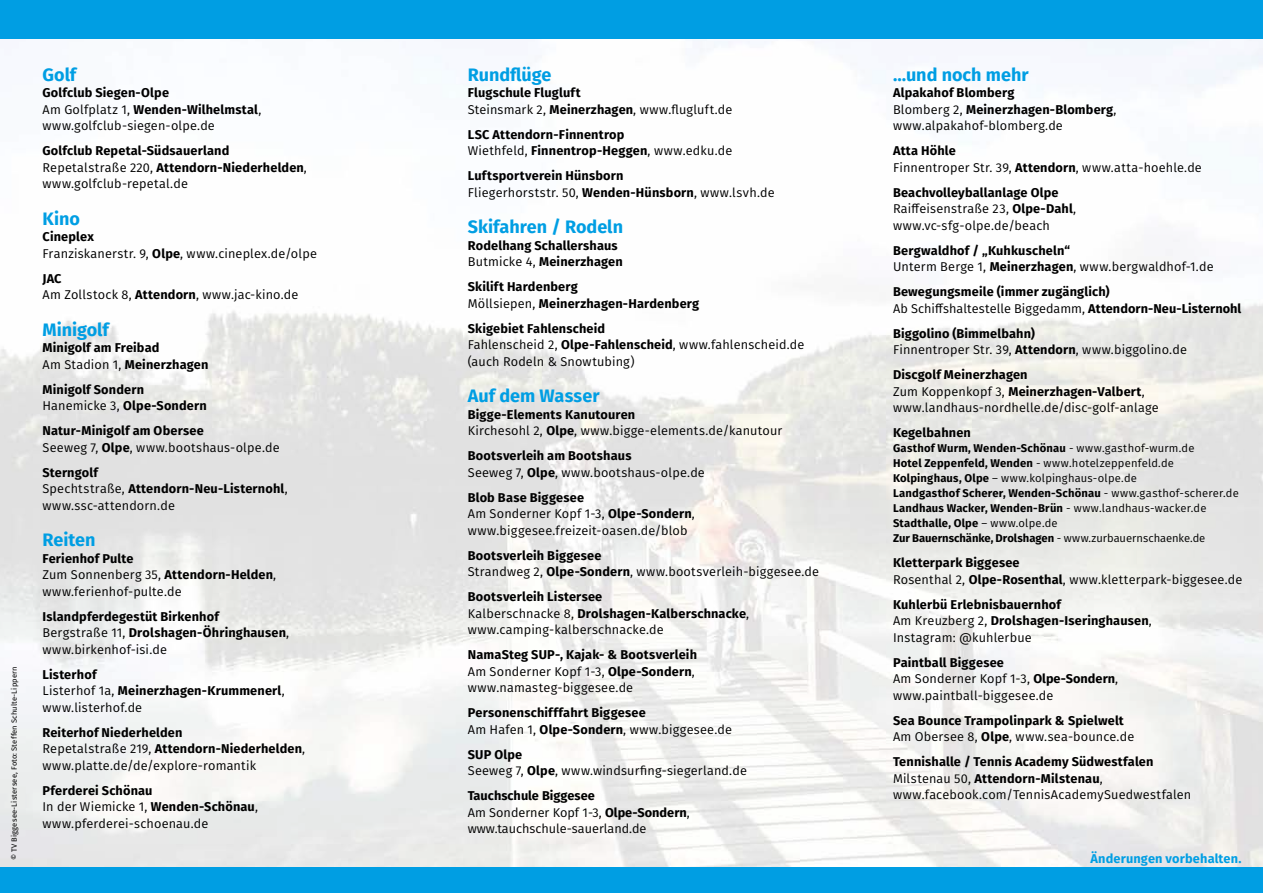
<style>
.page{position:relative;width:1263px;height:893px;background:#fff}
.page>*{position:absolute;margin:0;border:0;box-sizing:border-box;transform-origin:0 0}
.t1{font:700 18px "Fira Sans";color:#009ee3}
.t2{font:12.75px/16.5px "Fira Sans";letter-spacing:.015em;color:#000}
.t3{font:700 12.75px/16.5px "Fira Sans";letter-spacing:.015em;color:#000}
.t4{font:700 12.75px "Fira Sans";letter-spacing:.01em;color:#009ee3}
.t5{font:700 11.25px/15px "Fira Sans";letter-spacing:.015em;color:#000}
.t6{font:7.5px "Fira Sans";letter-spacing:.02em;color:#000}
.s1{font-weight:700}
.s2{font-weight:400}
</style>
<div class="page">
<img style="left:0;top:38px;width:1263px;height:829px">
<div style="left:0;top:0;width:1263px;height:38px;background:#009ee3"></div>
<div style="left:0;top:867px;width:1263px;height:26px;background:#009ee3"></div>
<p class="t6" style="left:8px;top:860px;width:195px;rotate:-90deg">© TV Biggesee-Listersee, Foto: Steffen Schulte-Lippern</p>
<h1 class="t1" style="left:43px;top:59px;width:35px">Golf</h1>
<p class="t2" style="left:43px;top:84px;width:220px"><span class="s1">Golfclub Siegen-Olpe<br></span>Am Golfplatz 1, <span class="s1">Wenden-Wilhelmstal</span>, www.golfclub-siegen-olpe.de</p>
<p class="t3" style="left:43px;top:142px;width:266px">Golfclub Repetal-Südsauerland<br><span class="s2">Repetalstraße 220,</span> Attendorn-Niederhelden<span class="s2">, www.golfclub-repetal.de</span></p>
<h1 class="t1" style="left:43px;top:203px;width:39px">Kino</h1>
<p class="t2" style="left:43px;top:228px;width:276px"><span class="s1">Cineplex<br></span>Franziskanerstr. 9, <span class="s1">Olpe</span>, www.cineplex.de/olpe</p>
<p class="t2" style="left:43px;top:270px;width:257px"><span class="s1">JAC<br></span>Am Zollstock 8, <span class="s1">Attendorn</span>, www.jac-kino.de</p>
<h1 class="t1" style="left:43px;top:314px;width:68px">Minigolf</h1>
<p class="t3" style="left:43px;top:339px;width:167px">Minigolf am Freibad<br><span class="s2">Am Stadion 1,</span> Meinerzhagen</p>
<p class="t3" style="left:43px;top:380px;width:166px">Minigolf Sondern<br><span class="s2">Hanemicke 3,</span> Olpe-Sondern</p>
<p class="t2" style="left:43px;top:422px;width:239px"><span class="s1">Natur-Minigolf am Obersee<br></span>Seeweg 7, <span class="s1">Olpe</span>, www.bootshaus-olpe.de</p>
<p class="t2" style="left:43px;top:464px;width:247px"><span class="s1">Sterngolf<br></span>Spechtstraße, <span class="s1">Attendorn-Neu-Listernohl</span>, www.ssc-attendorn.de</p>
<h1 class="t1" style="left:43px;top:525px;width:54px">Reiten</h1>
<p class="t2" style="left:43px;top:550px;width:235px"><span class="s1">Ferienhof Pulte<br></span>Zum Sonnenberg 35, <span class="s1">Attendorn-Helden</span>, www.ferienhof-pulte.de</p>
<p class="t3" style="left:43px;top:607px;width:248px">Islandpferdegestüt Birkenhof<br><span class="s2">Bergstraße 11,</span> Drolshagen-Öhringhausen<span class="s2">, www.birkenhof-isi.de</span></p>
<p class="t3" style="left:43px;top:665px;width:244px">Listerhof<br><span class="s2">Listerhof 1a,</span> Meinerzhagen-Krummenerl<span class="s2">, www.listerhof.de</span></p>
<p class="t2" style="left:43px;top:724px;width:264px"><span class="s1">Reiterhof Niederhelden<br></span>Repetalstraße 219, <span class="s1">Attendorn-Niederhelden</span>, www.platte.de/de/explore-romantik</p>
<p class="t2" style="left:43px;top:782px;width:217px"><span class="s1">Pferderei Schönau<br></span>In der Wiemicke 1, <span class="s1">Wenden-Schönau</span>, www.pferderei-schoenau.de</p>
<h1 class="t1" style="left:468px;top:59px;width:85px">Rundflüge</h1>
<p class="t3" style="left:468px;top:84px;width:266px">Flugschule Flugluft<br><span class="s2">Steinsmark 2,</span> Meinerzhagen<span class="s2">, www.flugluft.de</span></p>
<p class="t3" style="left:468px;top:125px;width:266px">LSC Attendorn-Finnentrop<br><span class="s2">Wiethfeld,</span> Finnentrop-Heggen<span class="s2">, www.edku.de</span></p>
<p class="t3" style="left:468px;top:167px;width:308px">Luftsportverein Hünsborn<br><span class="s2">Fliegerhorststr. 50,</span> Wenden-Hünsborn<span class="s2">, www.lsvh.de</span></p>
<h1 class="t1" style="left:468px;top:212px;width:157px">Skifahren / Rodeln</h1>
<p class="t3" style="left:468px;top:236px;width:157px">Rodelhang Schallershaus<br><span class="s2">Butmicke 4,</span> Meinerzhagen</p>
<p class="t3" style="left:468px;top:278px;width:233px">Skilift Hardenberg<br><span class="s2">Möllsiepen,</span> Meinerzhagen-Hardenberg</p>
<p class="t2" style="left:468px;top:320px;width:338px"><span class="s1">Skigebiet Fahlenscheid<br></span>Fahlenscheid 2, <span class="s1">Olpe-Fahlenscheid</span>, www.fahlenscheid.de (auch Rodeln &amp; Snowtubing)</p>
<h1 class="t1" style="left:468px;top:381px;width:133px">Auf dem Wasser</h1>
<p class="t2" style="left:468px;top:406px;width:316px"><span class="s1">Bigge-Elements Kanutouren<br></span>Kirchesohl 2, <span class="s1">Olpe</span>, www.bigge-elements.de/kanutour</p>
<p class="t2" style="left:468px;top:447px;width:239px"><span class="s1">Bootsverleih am Bootshaus<br></span>Seeweg 7, <span class="s1">Olpe</span>, www.bootshaus-olpe.de</p>
<p class="t2" style="left:468px;top:489px;width:228px"><span class="s1">Blob Base Biggesee<br></span>Am Sonderner Kopf 1-3, <span class="s1">Olpe-Sondern</span>, www.biggesee.freizeit-oasen.de/blob</p>
<p class="t2" style="left:468px;top:547px;width:353px"><span class="s1">Bootsverleih Biggesee<br></span>Strandweg 2, <span class="s1">Olpe-Sondern</span>, www.bootsverleih-biggesee.de</p>
<p class="t3" style="left:468px;top:588px;width:283px">Bootsverleih Listersee<br><span class="s2">Kalberschnacke 8,</span> Drolshagen-Kalberschnacke<span class="s2">, www.camping-kalberschnacke.de</span></p>
<p class="t3" style="left:468px;top:646px;width:231px">NamaSteg SUP-, Kajak- &amp; Bootsverleih<br><span class="s2">Am Sonderner Kopf 1-3,</span> Olpe-Sondern<span class="s2">, www.namasteg-biggesee.de</span></p>
<p class="t3" style="left:468px;top:704px;width:266px">Personenschifffahrt Biggesee<br><span class="s2">Am Hafen 1,</span> Olpe-Sondern<span class="s2">, www.biggesee.de</span></p>
<p class="t2" style="left:468px;top:746px;width:281px"><span class="s1">SUP Olpe<br></span>Seeweg 7, <span class="s1">Olpe</span>, www.windsurfing-siegerland.de</p>
<p class="t2" style="left:468px;top:787px;width:223px"><span class="s1">Tauchschule Biggesee<br></span>Am Sonderner Kopf 1-3, <span class="s1">Olpe-Sondern</span>, www.tauchschule-sauerland.de</p>
<h1 class="t1" style="left:893px;top:59px;width:137px">…und noch mehr</h1>
<p class="t3" style="left:893px;top:84px;width:225px">Alpakahof Blomberg<br><span class="s2">Blomberg 2,</span> Meinerzhagen-Blomberg<span class="s2">, www.alpakahof-blomberg.de</span></p>
<p class="t2" style="left:893px;top:142px;width:310px"><span class="s1">Atta Höhle<br></span>Finnentroper Str. 39, <span class="s1">Attendorn</span>, www.atta-hoehle.de</p>
<p class="t2" style="left:893px;top:184px;width:185px"><span class="s1">Beachvolleyballanlage Olpe<br></span>Raiffeisenstraße 23, <span class="s1">Olpe-Dahl</span>, www.vc-sfg-olpe.de/beach</p>
<p class="t3" style="left:893px;top:241px;width:322px">Bergwaldhof / „Kuhkuscheln“<br><span class="s2">Unterm Berge 1,</span> Meinerzhagen<span class="s2">, www.bergwaldhof-1.de</span></p>
<p class="t3" style="left:893px;top:283px;width:350px">Bewegungsmeile (immer zugänglich)<br><span class="s2">Ab Schiffshaltestelle Biggedamm,</span> Attendorn-Neu-Listernohl</p>
<p class="t2" style="left:893px;top:325px;width:295px"><span class="s1">Biggolino (Bimmelbahn)<br></span>Finnentroper Str. 39, <span class="s1">Attendorn</span>, www.biggolino.de</p>
<p class="t2" style="left:893px;top:366px;width:267px"><span class="s1">Discgolf Meinerzhagen<br></span>Zum Koppenkopf 3, <span class="s1">Meinerzhagen-Valbert</span>, www.landhaus-nordhelle.de/disc-golf-anlage</p>
<p class="t3" style="left:893px;top:424px;width:79px">Kegelbahnen</p>
<p class="t5" style="left:893px;top:440px;width:347px">Gasthof Wurm, Wenden-Schönau <span class="s2">- www.gasthof-wurm.de<br></span>Hotel Zeppenfeld, Wenden <span class="s2">- www.hotelzeppenfeld.de </span>Kolpinghaus, Olpe <span class="s2">– www.kolpinghaus-olpe.de<br></span>Landgasthof Scherer, Wenden-Schönau <span class="s2">- www.gasthof-scherer.de </span>Landhaus Wacker, Wenden-Brün <span class="s2">- www.landhaus-wacker.de </span>Stadthalle, Olpe <span class="s2">– www.olpe.de<br></span>Zur Bauernschänke, Drolshagen <span class="s2">- www.zurbauernschaenke.de</span></p>
<p class="t2" style="left:893px;top:554px;width:351px"><span class="s1">Kletterpark Biggesee<br></span>Rosenthal 2, <span class="s1">Olpe-Rosenthal</span>, www.kletterpark-biggesee.de</p>
<p class="t3" style="left:893px;top:595px;width:260px">Kuhlerbü Erlebnisbauernhof<br><span class="s2">Am Kreuzberg 2,</span> Drolshagen-Iseringhausen<span class="s2">,<br>Instagram: @kuhlerbue</span></p>
<p class="t2" style="left:893px;top:654px;width:227px"><span class="s1">Paintball Biggesee<br></span>Am Sonderner Kopf 1-3, <span class="s1">Olpe-Sondern</span>, www.paintball-biggesee.de</p>
<p class="t3" style="left:893px;top:711px;width:243px">Sea Bounce Trampolinpark &amp; Spielwelt<br><span class="s2">Am Obersee 8,</span> Olpe<span class="s2">, www.sea-bounce.de</span></p>
<p class="t3" style="left:893px;top:753px;width:300px">Tennishalle / Tennis Academy Südwestfalen<br><span class="s2">Milstenau 50,</span> Attendorn-Milstenau<span class="s2">, www.facebook.com/TennisAcademySuedwestfalen</span></p>
<p class="t4" style="left:1090px;top:848px;width:153px">Änderungen vorbehalten.</p>
</div>
